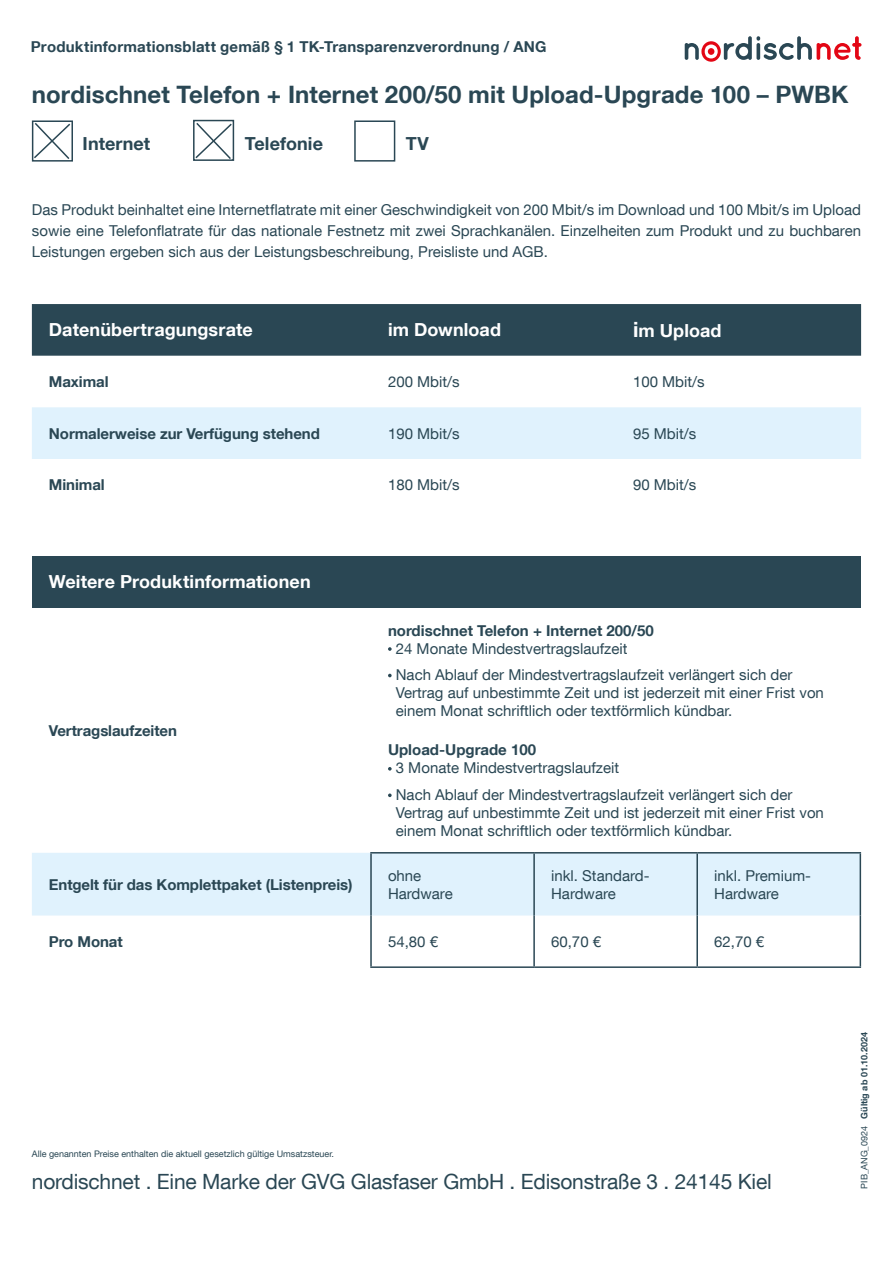
<style>
.page{position:relative;width:893px;height:1263px;background:#fff}
.page>*{position:absolute;margin:0;border:0;box-sizing:border-box;transform-origin:0 0}
.t1{font:700 24px "Helvetica Neue LT Com";letter-spacing:.005em;color:#2a4754}
.t2{font:21px "Helvetica Neue LT Com";letter-spacing:-.01em;color:#2a4754}
.t3{font:700 18px "Helvetica Neue LT Com";letter-spacing:.005em;color:#fff}
.t4{font:700 18px "Helvetica Neue LT Com";letter-spacing:.005em;color:#2a4754}
.t5{font:15px/18px "Helvetica Neue LT Com";color:#2a4754}
.t6{font:700 15px "Helvetica Neue LT Com";letter-spacing:-.005em;color:#2a4754}
.t7{font:700 15px "Helvetica Neue LT Com";letter-spacing:.015em;color:#2a4754}
.t8{font:9px "Helvetica Neue LT Com";color:#2a4754}
.t9{font:700 9px "Helvetica Neue LT Com";color:#2a4754}
.s1{font-size:21px}
.s2{font-weight:400}
</style>
<div class="page">
<svg style="left:685px;top:36px;width:176px;height:26px"></svg>
<div style="left:708px;top:48px;width:6px;height:7px;background:#e30614;border-radius:50%"></div>
<div style="left:32px;top:304px;width:829px;height:52px;background:#2a4754"></div>
<div style="left:32px;top:407px;width:829px;height:52px;background:#e0f2fd"></div>
<div style="left:32px;top:556px;width:828px;height:52px;background:#2a4754"></div>
<div style="left:32px;top:853px;width:828px;height:62px;background:#e0f2fd"></div>
<hr style="left:370px;top:852px;width:164px;height:1px;background:#2a4754">
<hr style="left:370px;top:853px;width:2px;height:62px;background:#2a4754">
<hr style="left:534px;top:852px;width:163px;height:1px;background:#2a4754">
<hr style="left:533px;top:853px;width:2px;height:62px;background:#2a4754">
<hr style="left:697px;top:852px;width:164px;height:1px;background:#2a4754">
<hr style="left:696px;top:853px;width:2px;height:62px;background:#2a4754">
<hr style="left:860px;top:853px;width:1px;height:62px;background:#2a4754">
<hr style="left:370px;top:915px;width:2px;height:51px;background:#2a4754">
<hr style="left:533px;top:915px;width:2px;height:51px;background:#2a4754">
<hr style="left:696px;top:915px;width:2px;height:51px;background:#2a4754">
<hr style="left:860px;top:915px;width:1px;height:51px;background:#2a4754">
<hr style="left:370px;top:966px;width:164px;height:2px;background:#2a4754">
<hr style="left:534px;top:966px;width:163px;height:2px;background:#2a4754">
<hr style="left:697px;top:966px;width:164px;height:2px;background:#2a4754">
<svg style="left:388px;top:647px;width:4px;height:4px"></svg>
<svg style="left:388px;top:674px;width:4px;height:3px"></svg>
<svg style="left:388px;top:767px;width:4px;height:4px"></svg>
<svg style="left:388px;top:793px;width:4px;height:4px"></svg>
<div style="left:32px;top:120px;width:41px;height:42px;border:2px solid #2a4754"></div>
<div style="left:193px;top:120px;width:41px;height:41px;border:2px solid #2a4754"></div>
<div style="left:354px;top:120px;width:41px;height:42px;border:2px solid #2a4754"></div>
<svg style="left:32px;top:121px;width:40px;height:40px"></svg>
<svg style="left:194px;top:121px;width:39px;height:40px"></svg>
<p class="t7" style="left:31px;top:37px;width:517px">Produktinformationsblatt gemäß § 1 TK-Transparenzverordnung / ANG</p>
<p class="t1" style="left:32px;top:79px;width:818px">nordischnet Telefon + Internet 200/50 mit Upload-Upgrade 100 – PWBK</p>
<p class="t4" style="left:83px;top:132px;width:69px">Internet</p>
<p class="t4" style="left:245px;top:132px;width:80px">Telefonie</p>
<p class="t4" style="left:406px;top:132px;width:24px">TV</p>
<p class="t5" style="left:32px;top:199px;width:831px;line-height:21px;text-align:justify">Das Produkt beinhaltet eine Internetflatrate mit einer Geschwindigkeit von 200 Mbit/s im Download und 100 Mbit/s im Upload sowie eine Telefonflatrate für das nationale Festnetz mit zwei Sprachkanälen. Einzelheiten zum Produkt und zu buchbaren Leistungen ergeben sich aus der Leistungsbeschreibung, Preisliste und AGB.</p>
<p class="t3" style="left:49px;top:318px;width:205px">Datenübertragungsrate</p>
<p class="t3" style="left:388px;top:318px;width:115px">im Download</p>
<p class="t3" style="left:633px;top:320px;width:90px"><span class="s1">i</span>m Upload</p>
<p class="t6" style="left:49px;top:372px;width:61px">Maximal</p>
<p class="t5" style="left:388px;top:372px;width:73px">200 Mbit/s</p>
<p class="t5" style="left:633px;top:372px;width:73px">100 Mbit/s</p>
<p class="t6" style="left:49px;top:424px;width:273px">Normalerweise zur Verfügung stehend</p>
<p class="t5" style="left:388px;top:424px;width:73px">190 Mbit/s</p>
<p class="t5" style="left:633px;top:424px;width:65px">95 Mbit/s</p>
<p class="t6" style="left:49px;top:475px;width:57px">Minimal</p>
<p class="t5" style="left:388px;top:475px;width:73px">180 Mbit/s</p>
<p class="t5" style="left:633px;top:475px;width:65px">90 Mbit/s</p>
<p class="t3" style="left:49px;top:571px;width:263px">Weitere Produktinformationen</p>
<p class="t6" style="left:49px;top:721px;width:130px">Vertragslaufzeiten</p>
<p class="t6" style="left:388px;top:621px;width:267px">nordischnet Telefon + Internet 200/50</p>
<p class="t5" style="left:396px;top:639px;width:233px">24 Monate Mindestvertragslaufzeit</p>
<p class="t5" style="left:396px;top:665px;width:430px">Nach Ablauf der Mindestvertragslaufzeit verlängert sich der<br>Vertrag auf unbestimmte Zeit und ist jederzeit mit einer Frist von einem Monat schriftlich oder textförmlich kündbar.</p>
<p class="t6" style="left:388px;top:740px;width:150px">Upload-Upgrade 100</p>
<p class="t5" style="left:396px;top:758px;width:225px">3 Monate Mindestvertragslaufzeit</p>
<p class="t5" style="left:396px;top:785px;width:430px">Nach Ablauf der Mindestvertragslaufzeit verlängert sich der<br>Vertrag auf unbestimmte Zeit und ist jederzeit mit einer Frist von einem Monat schriftlich oder textförmlich kündbar.</p>
<p class="t6" style="left:49px;top:875px;width:305px">Entgelt für das Komplettpaket (Listenpreis)</p>
<p class="t5" style="left:388px;top:866px;width:66px">ohne<br>Hardware</p>
<p class="t5" style="left:551px;top:866px;width:100px">inkl. Standard-<br>Hardware</p>
<p class="t5" style="left:714px;top:866px;width:98px">inkl. Premium-<br>Hardware</p>
<p class="t6" style="left:49px;top:932px;width:75px">Pro Monat</p>
<p class="t5" style="left:388px;top:932px;width:52px">54,80 €</p>
<p class="t5" style="left:551px;top:932px;width:52px">60,70 €</p>
<p class="t5" style="left:714px;top:932px;width:52px">62,70 €</p>
<p class="t8" style="left:32px;top:1148px;width:304px">Alle genannten Preise enthalten die aktuell gesetzlich gültige Umsatzsteuer.</p>
<h2 class="t2" style="left:32px;top:1168px;width:741px">nordischnet . Eine Marke der GVG Glasfaser GmbH . Edisonstraße 3 . 24145 Kiel</h2>
<p class="t9" style="left:859px;top:1188px;width:158px;rotate:-90deg"><span class="s2">PIB_ANG_0924</span> Gültig ab 01.10.2024</p>
</div>
